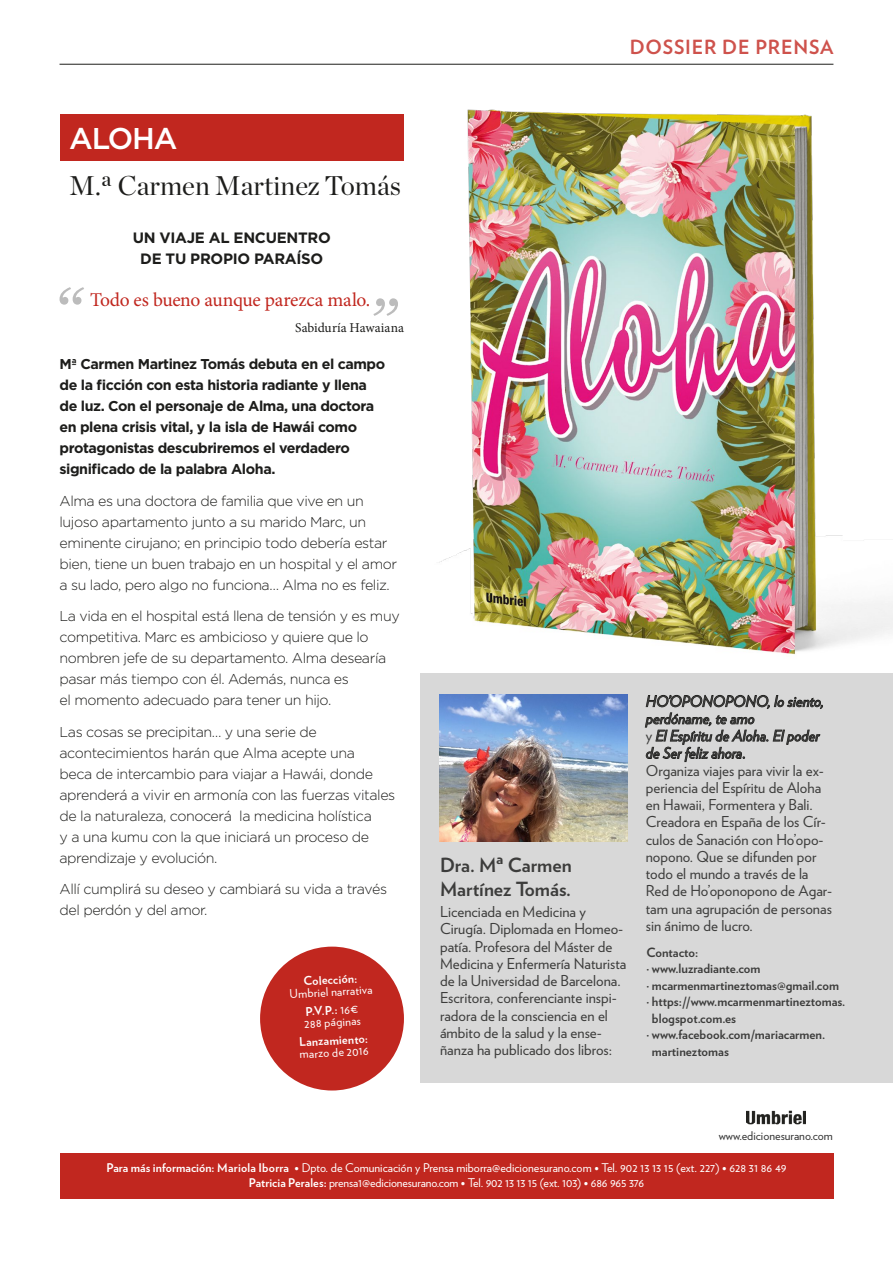
<style>
.page{position:relative;width:893px;height:1263px;background:#fff}
.page>*{position:absolute;margin:0;border:0;box-sizing:border-box;transform-origin:0 0}
.t1{font:500 30px "Gotham";letter-spacing:-.04em;color:#fff}
.t2{font:27px "Chronicle Display";color:#1d1d1b}
.t3{font:19.5px "Minion Pro";letter-spacing:-.02em;color:#c1271f}
.t4{font:700 19.5px/23.4px "Verlag";color:#3c3c3b}
.t5{font:700 19.5px "Verlag";letter-spacing:.04em;color:#ce524c}
.t6{font:15px/17.2px "Verlag";color:#3c3c3b}
.t7{font:700 15px/21px "Gotham";letter-spacing:-.02em;color:#1d1d1b;text-align:center}
.t8{font:300 14.25px/21px "Gotham";letter-spacing:-.03em;color:#1d1d1b}
.t9{font:700 14.25px/21px "Gotham";letter-spacing:-.03em;color:#1d1d1b}
.t10{font:13.5px "Minion Pro";color:#1d1d1b}
.t11{font:700 12.75px "Verlag";color:#3c3c3b}
.t12{font:12px/18.5px "Verlag";color:#fff;text-align:center}
.t13{font:700 12px "Verlag";color:#fff}
.t14{font:12px "Verlag";color:#363636}
.s1{font-weight:700}
.s2{font-style:italic}
.s3{font-family:"Trade Gothic LT Std Bd Cn 20";font-weight:400}
</style>
<div class="page">
<hr style="left:60px;top:64px;width:773px;height:1px;background:#1d1d1b">
<img style="left:439px;top:109px;width:454px;height:546px">
<div style="left:60px;top:114px;width:344px;height:47px;background:#c1271f"></div>
<div style="left:260px;top:947px;width:144px;height:143px;background:#c1271f;border-radius:50%"></div>
<svg style="left:60px;top:287px;width:24px;height:18px"></svg>
<svg style="left:373px;top:298px;width:25px;height:18px"></svg>
<img style="left:746px;top:1110px;width:60px;height:15px">
<div style="left:60px;top:1153px;width:773px;height:46px;background:#c1271f"></div>
<div style="left:421px;top:674px;width:472px;height:409px;background:#d8d8d8"></div>
<svg style="left:645px;top:695px;width:178px;height:67px"></svg>
<img style="left:440px;top:694px;width:188px;height:148px">
<h1 class="t1" style="left:69px;top:121px;width:110px">ALOHA</h1>
<h2 class="t2" style="left:69px;top:165px;width:333px">M.ª Carmen Martinez Tomás</h2>
<p class="t7" style="left:133px;top:227px;width:199px">UN VIAJE AL ENCUENTRO<br>DE TU PROPIO PARAÍSO</p>
<h3 class="t3" style="left:90px;top:287px;width:282px">Todo es bueno aunque parezca malo.</h3>
<p class="t10" style="left:295px;top:318px;width:110px">Sabiduría Hawaiana</p>
<p class="t9" style="left:60px;top:353px;width:327px">Mª Carmen Martinez Tomás debuta en el campo de la ficción con esta historia radiante y llena de luz. Con el personaje de Alma, una doctora en plena crisis vital, y la isla de Hawái como protagonistas descubriremos el verdadero significado de la palabra Aloha.</p>
<p class="t8" style="left:60px;top:490px;width:339px">Alma es una doctora de familia que vive en un lujoso apartamento junto a su marido Marc, un eminente cirujano; en principio todo debería estar bien, tiene un buen trabajo en un hospital y el amor a su lado, pero algo no funciona… Alma no es feliz.</p>
<p class="t8" style="left:60px;top:605px;width:342px">La vida en el hospital está llena de tensión y es muy competitiva. Marc es ambicioso y quiere que lo nombren jefe de su departamento. Alma desearía pasar más tiempo con él. Además, nunca es<br>el momento adecuado para tener un hijo.</p>
<p class="t8" style="left:60px;top:721px;width:337px">Las cosas se precipitan… y una serie de acontecimientos harán que Alma acepte una<br>beca de intercambio para viajar a Hawái, donde aprenderá a vivir en armonía con las fuerzas vitales de la naturaleza, conocerá la medicina holística<br>y a una kumu con la que iniciará un proceso de aprendizaje y evolución.</p>
<p class="t8" style="left:60px;top:878px;width:329px">Allí cumplirá su deseo y cambiará su vida a través del perdón y del amor.</p>
<p class="t13" style="left:303px;top:972px;width:55px;rotate:-3deg">Colección:</p>
<p class="t12" style="left:289px;top:984px;width:85px;rotate:-3deg">Umbriel narrativa<br><span class="s1">P.V.P.:</span> 16€</p>
<p class="t12" style="left:304px;top:1014px;width:58px;rotate:-3deg">288 páginas</p>
<p class="t13" style="left:299px;top:1033px;width:70px;rotate:-3deg">Lanzamiento:</p>
<p class="t12" style="left:299px;top:1044px;width:71px;rotate:-3deg">marzo de 2016</p>
<h3 class="t5" style="left:630px;top:32px;width:205px">DOSSIER DE PRENSA</h3>
<h3 class="t4" style="left:440px;top:852px;width:133px">Dra. Mª Carmen<br>Martínez Tomás.</h3>
<p class="t6" style="left:440px;top:902px;width:188px">Licenciada en Medicina y<br>Cirugía. Diplomada en Homeo&shy;patía. Profesora del Máster de<br>Medicina y Enfermería Naturista de la Universidad de Barcelona.<br>Escritora, conferenciante inspi&shy;radora de la consciencia en el ámbito de la salud y la ense&shy;ñanza ha publicado dos libros:</p>
<p class="t6" style="left:646px;top:692px;width:188px"><span class="s2">HO’OPONOPONO, lo siento, perdóname, te amo<br></span>y <span class="s2">El Espíritu de Aloha. El poder de Ser feliz ahora</span>.<br>Organiza viajes para vivir la ex&shy;periencia del Espíritu de Aloha en Hawaii, Formentera y Bali.<br>Creadora en España de los Cír&shy;culos de Sanación con Ho’opo&shy;nopono. Que se difunden por todo el mundo a través de la<br>Red de Ho’oponopono de Agar&shy;tam una agrupación de personas sin ánimo de lucro.</p>
<p class="t11" style="left:646px;top:942px;width:53px">Contacto:</p>
<p class="t11" style="left:646px;top:959px;width:116px"><span class="s3">∙</span> www.luzradiante.com</p>
<p class="t11" style="left:646px;top:975px;width:194px"><span class="s3">∙</span> mcarmenmartineztomas@gmail.com</p>
<p class="t11" style="left:646px;top:992px;width:201px"><span class="s3">∙</span> https://www.mcarmenmartineztomas.</p>
<p class="t11" style="left:652px;top:1008px;width:86px">blogspot.com.es</p>
<p class="t11" style="left:646px;top:1025px;width:180px"><span class="s3">∙</span> www.facebook.com/mariacarmen.</p>
<p class="t11" style="left:652px;top:1041px;width:79px">martineztomas</p>
<p class="t14" style="left:719px;top:1127px;width:116px">www.edicionesurano.com</p>
<p class="t12" style="left:106px;top:1159px;width:681px;line-height:15px"><span class="s1">Para más información: Mariola Iborra</span> • Dpto. de Comunicación y Prensa miborra@edicionesurano.com • Tel. 902 13 13 15 (ext. 227) • 628 31 86 49<br><span class="s1">Patricia Perales:</span> prensa1@edicionesurano.com • Tel. 902 13 13 15 (ext. 103) • 686 965 376</p>
</div>
